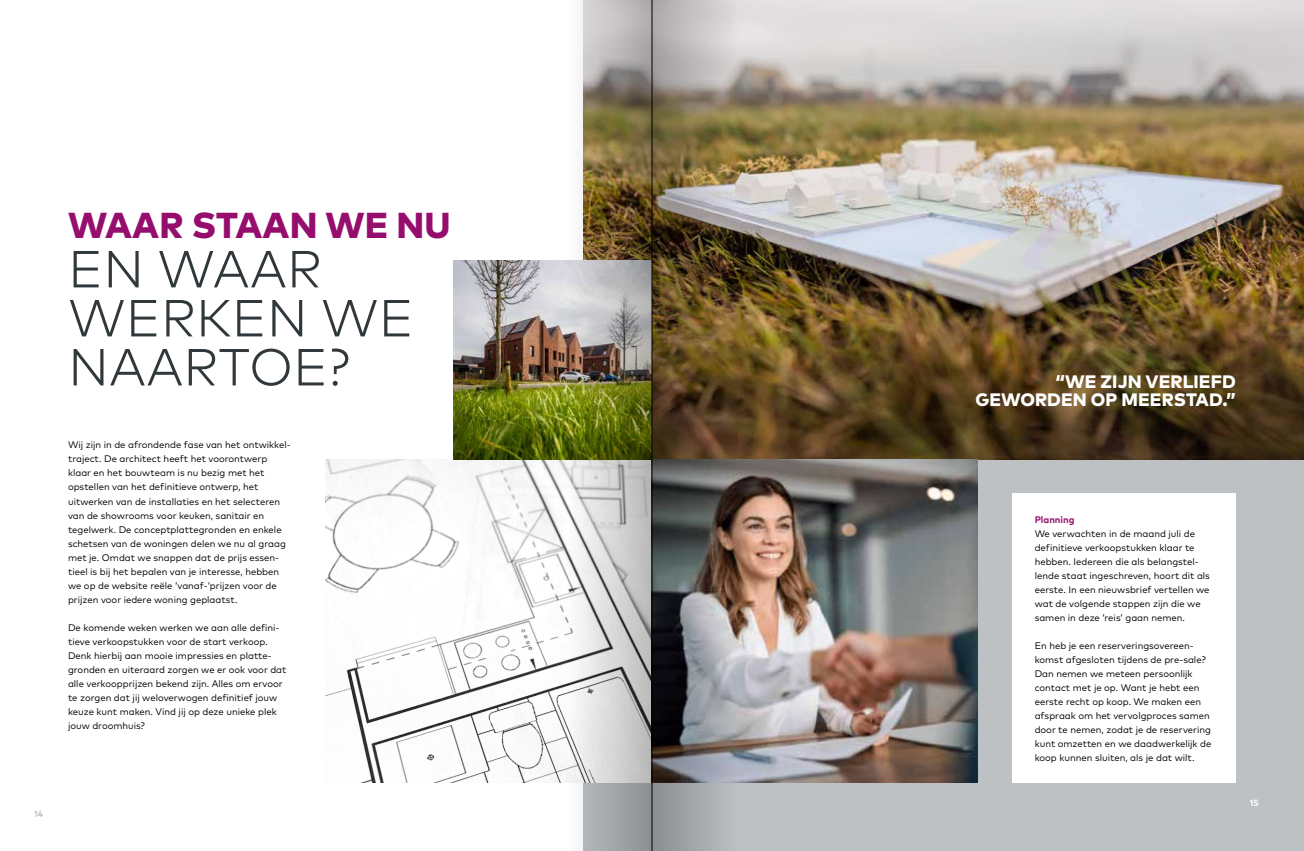
<style>
.page{position:relative;width:1304px;height:851px;background:#fff}
.page>*{position:absolute;margin:0;border:0;box-sizing:border-box;transform-origin:0 0}
.t1{font:300 52px/49px "Mark Pro";letter-spacing:.005em;color:#30383b}
.t2{font:800 36px "Mark Pro";letter-spacing:.005em;color:#960e6d}
.t3{font:800 18px/18px "Mark Pro";letter-spacing:.005em;color:#fff;text-align:right}
.t4{font:9.5px/14px "Mark Pro";color:#000}
.t5{font:700 9.5px "Mark Pro";color:#960e6d}
.t6{font:700 9px "Mark Pro";color:#bdc1c4}
.t7{font:700 9px "Mark Pro";color:#fff}
</style>
<div class="page">
<div style="left:584px;top:0;width:720px;height:850px;background:#bdc1c4"></div>
<div style="left:1012px;top:493px;width:224px;height:289px;background:#fff"></div>
<img style="left:737px;top:0;width:567px;height:459px">
<img style="left:326px;top:459px;width:241px;height:323px">
<img style="left:454px;top:261px;width:113px;height:198px">
<img style="left:737px;top:459px;width:241px;height:323px">
<img style="left:567px;top:0;width:170px;height:850px">
<hr style="left:652px;top:0;width:1px;height:850px;background:#000">
<h2 class="t2" style="left:68px;top:198px;width:384px">WAAR STAAN WE NU</h2>
<h1 class="t1" style="left:68px;top:240px;width:347px">EN WAAR<br>WERKEN WE<br>NAARTOE?</h1>
<p class="t4" style="left:68px;top:437px;width:224px">Wij zijn in de afrondende fase van het ontwikkel&shy;traject. De architect heeft het voorontwerp klaar en het bouwteam is nu bezig met het opstellen van het definitieve ontwerp, het uitwerken van de installaties en het selecteren van de showrooms voor keuken, sanitair en tegelwerk. De conceptplattegronden en enkele schetsen van de woningen delen we nu al graag met je. Omdat we snappen dat de prijs essen&shy;tieel is bij het bepalen van je interesse, hebben we op de website reële ‘vanaf-‘prijzen voor de prijzen voor iedere woning geplaatst.</p>
<p class="t4" style="left:68px;top:619px;width:220px">De komende weken werken we aan alle defini&shy;tieve verkoopstukken voor de start verkoop.<br>Denk hierbij aan mooie impressies en platte&shy;gronden en uiteraard zorgen we er ook voor dat alle verkoopprijzen bekend zijn. Alles om ervoor te zorgen dat jij weloverwogen definitief jouw keuze kunt maken. Vind jij op deze unieke plek jouw droomhuis?</p>
<p class="t6" style="left:34px;top:806px;width:10px">14</p>
<h3 class="t3" style="left:975px;top:371px;width:262px">“WE ZIJN VERLIEFD<br>GEWORDEN OP MEERSTAD.”</h3>
<p class="t5" style="left:1035px;top:512px;width:41px">Planning</p>
<p class="t4" style="left:1035px;top:525px;width:177px">We verwachten in de maand juli de definitieve verkoopstukken klaar te hebben. Iedereen die als belangstel&shy;lende staat ingeschreven, hoort dit als eerste. In een nieuwsbrief vertellen we wat de volgende stappen zijn die we samen in deze ‘reis’ gaan nemen.</p>
<p class="t4" style="left:1035px;top:637px;width:178px">En heb je een reserveringsovereen&shy;komst afgesloten tijdens de pre-sale?<br>Dan nemen we meteen persoonlijk contact met je op. Want je hebt een eerste recht op koop. We maken een afspraak om het vervolgproces samen door te nemen, zodat je de reservering kunt omzetten en we daadwerkelijk de koop kunnen sluiten, als je dat wilt.</p>
<p class="t7" style="left:1250px;top:795px;width:10px">15</p>
</div>
